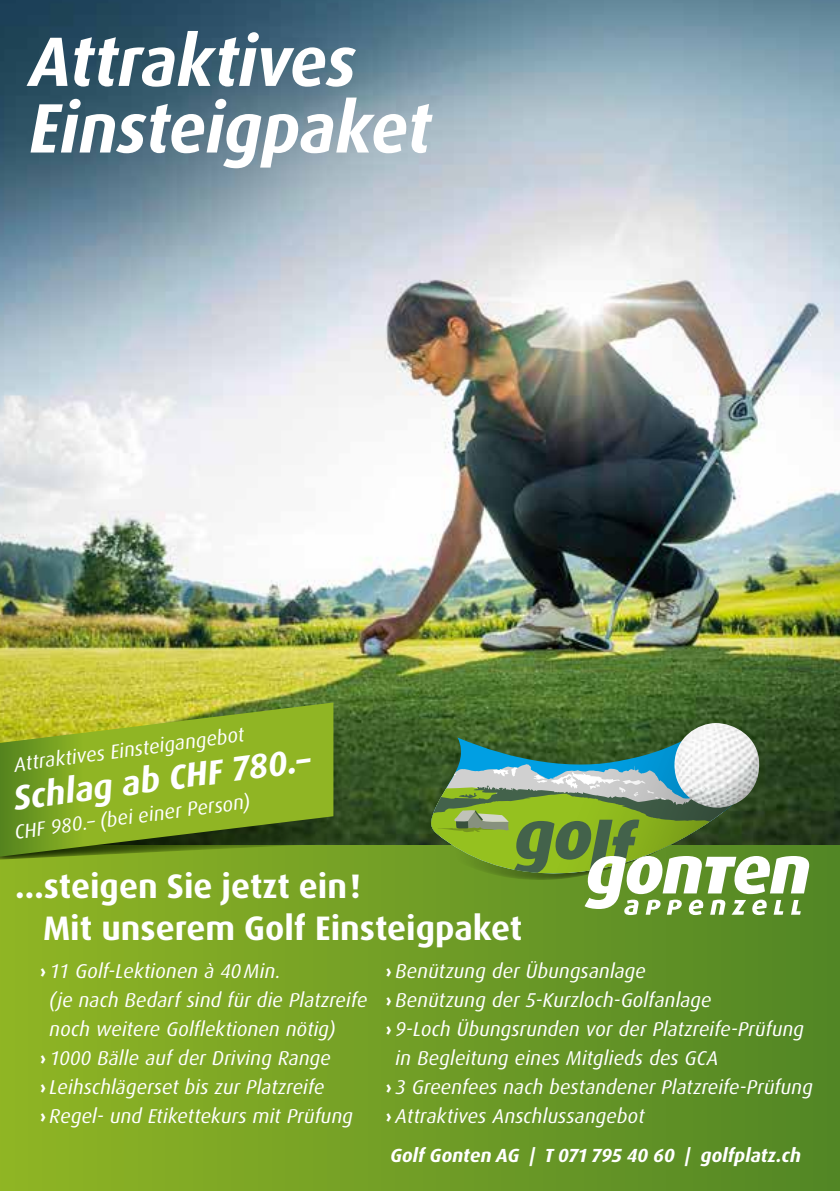
<style>
.page{position:relative;width:840px;height:1191px;background:#fff}
.page>*{position:absolute;margin:0;border:0;box-sizing:border-box;transform-origin:0 0}
.t1{font:italic 700 70px/66.6px "Dax Pro";letter-spacing:-.005em;color:#fff;scale:.95 1}
.t2{font:italic 700 34.4px "Dax Pro";color:#fff}
.t3{font:700 34px/42px "Dax Pro";color:#fff}
.t4{font:italic 20px "Dax Pro";letter-spacing:.005em;color:#fff}
.t5{font:italic 700 19px "Dax Pro";color:#fff}
.s1{font-weight:900;font-style:normal;font-size:16.6px}
</style>
<div class="page">
<img style="left:0;top:0;width:839px;height:845px">
<div style="left:0;top:845px;width:839px;height:346px;background:linear-gradient(to right,#90b525,#528626)"></div>
<svg style="left:431px;top:725px;width:303px;height:38px;background:#326743"></svg>
<img style="left:674px;top:723px;width:84px;height:84px;border-radius:42px">
<svg style="left:430px;top:763px;width:379px;height:152px;background:#7e9f60"></svg>
<svg style="left:0;top:727px;width:342px;height:133px;background:#5d8021"></svg>
<svg style="left:0;top:702px;width:333px;height:154px;background:#84a422"></svg>
<h1 class="t1" style="left:30px;top:29px;width:424px">Attraktives<br>Einsteigpaket</h1>
<p class="t4" style="left:13px;top:753px;width:233px;rotate:-8deg">Attraktives Einsteigangebot</p>
<h2 class="t2" style="left:11px;top:775px;width:300px;rotate:-7deg">Schlag ab CHF 780.–</h2>
<p class="t4" style="left:13px;top:820px;width:238px;rotate:-8deg">CHF 980.– (bei einer Person)</p>
<h3 class="t3" style="left:43px;top:865px;width:480px;text-indent:-28px">…steigen Sie jetzt ein!<br>Mit unserem Golf Einsteigpaket</h3>
<p class="t4" style="left:40px;top:958px;width:242px"><span class="s1">›</span> 11 Golf-Lektionen à 40Min.</p>
<p class="t4" style="left:50px;top:987px;width:319px">(je nach Bedarf sind für die Platzreife</p>
<p class="t4" style="left:50px;top:1016px;width:287px">noch weitere Golflektionen nötig)</p>
<p class="t4" style="left:40px;top:1045px;width:292px"><span class="s1">›</span> 1000 Bälle auf der Driving Range</p>
<p class="t4" style="left:40px;top:1074px;width:285px"><span class="s1">›</span> Leihschlägerset bis zur Platzreife</p>
<p class="t4" style="left:40px;top:1103px;width:314px"><span class="s1">›</span> Regel- und Etikettekurs mit Prüfung</p>
<p class="t4" style="left:386px;top:958px;width:261px"><span class="s1">›</span> Benützung der Übungsanlage</p>
<p class="t4" style="left:386px;top:987px;width:327px"><span class="s1">›</span> Benützung der 5-Kurzloch-Golfanlage</p>
<p class="t4" style="left:386px;top:1016px;width:419px"><span class="s1">›</span> 9-Loch Übungsrunden vor der Platzreife-Prüfung</p>
<p class="t4" style="left:395px;top:1045px;width:324px">in Begleitung eines Mitglieds des GCA</p>
<p class="t4" style="left:386px;top:1074px;width:428px"><span class="s1">›</span> 3 Greenfees nach bestandener Platzreife-Prüfung</p>
<p class="t4" style="left:386px;top:1103px;width:260px"><span class="s1">›</span> Attraktives Anschlussangebot</p>
<p class="t5" style="left:390px;top:1143px;width:412px">Golf Gonten AG | T 071 795 40 60 | golfplatz.ch</p>
</div>
